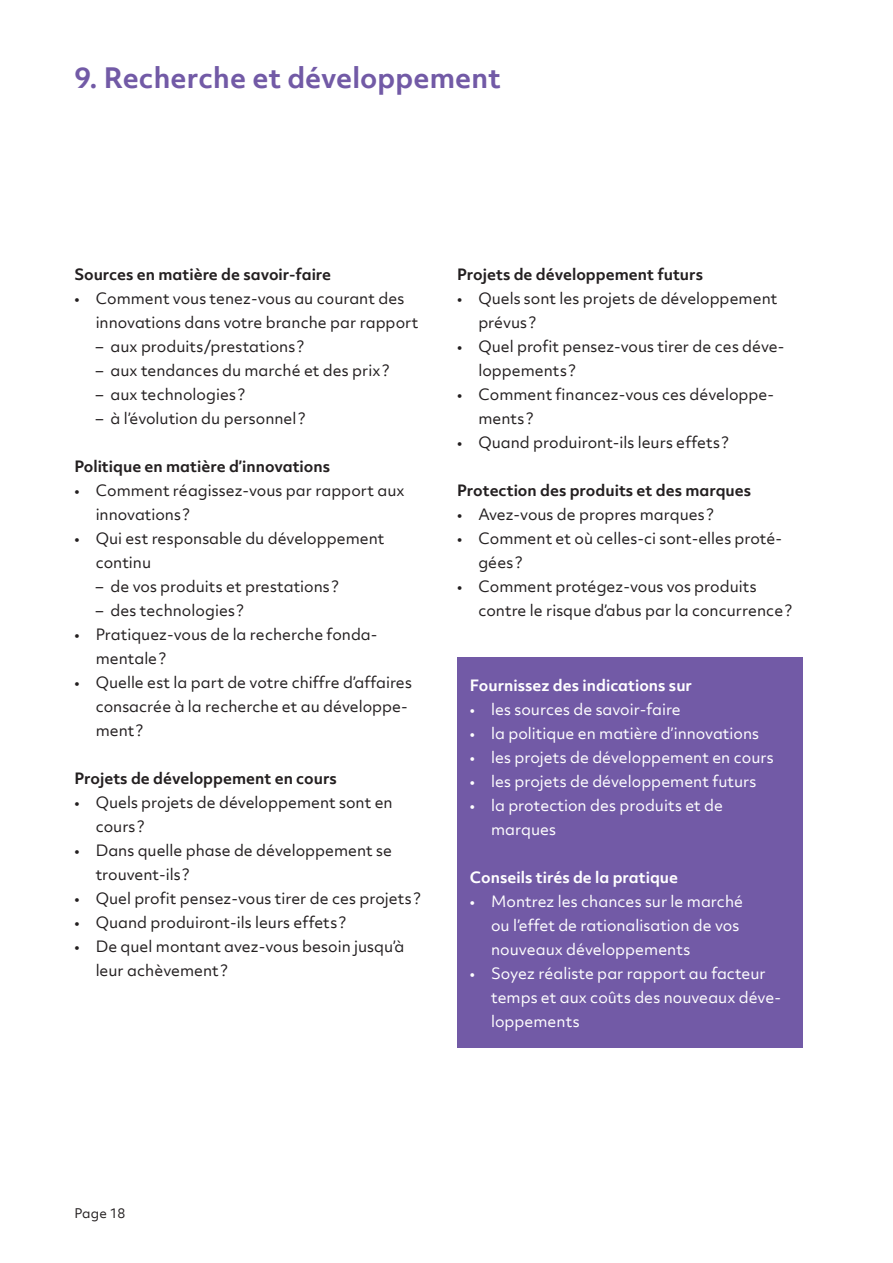
<style>
.page{position:relative;width:893px;height:1263px;background:#fff}
.page>*{position:absolute;margin:0;border:0;box-sizing:border-box;transform-origin:0 0}
.t1{font:700 27px "Objektiv Mk 2";letter-spacing:.005em;color:#725aa6}
.t2{font:15px/24px "Objektiv Mk 2";color:#231f20}
.t3{font:15px/24px "Objektiv Mk 2";color:#fff}
.t4{font:700 15px "Objektiv Mk 2";color:#231f20}
.t5{font:700 15px "Objektiv Mk 2";color:#fff}
.t6{font:12.75px "Objektiv Mk 2";letter-spacing:.005em;color:#231f20}
</style>
<div class="page">
<div style="left:457px;top:657px;width:346px;height:391px;background:#725aa6"></div>
<h1 class="t1" style="left:74px;top:59px;width:428px">9. Recherche et développement</h1>
<p class="t4" style="left:74px;top:264px;width:258px">Sources en matière de savoir-faire</p>
<p class="t2" style="left:96px;top:286px;width:324px;text-indent:-21px">• Comment vous tenez-vous au courant des innovations dans votre branche par rapport</p>
<p class="t2" style="left:96px;top:334px;width:210px">– aux produits/prestations ?</p>
<p class="t2" style="left:96px;top:358px;width:295px">– aux tendances du marché et des prix?</p>
<p class="t2" style="left:96px;top:382px;width:151px">– aux technologies ?</p>
<p class="t2" style="left:96px;top:406px;width:211px">– à l’évolution du personnel ?</p>
<p class="t4" style="left:74px;top:456px;width:257px">Politique en matière d’innovations</p>
<p class="t2" style="left:96px;top:478px;width:310px;text-indent:-21px">• Comment réagissez-vous par rapport aux innovations ?</p>
<p class="t2" style="left:96px;top:526px;width:290px;text-indent:-21px">• Qui est responsable du développement continu</p>
<p class="t2" style="left:96px;top:574px;width:244px">– de vos produits et prestations ?</p>
<p class="t2" style="left:96px;top:598px;width:150px">– des technologies ?</p>
<p class="t2" style="left:96px;top:622px;width:283px;text-indent:-21px">• Pratiquez-vous de la recherche fonda&shy;mentale?</p>
<p class="t2" style="left:96px;top:670px;width:318px;text-indent:-21px">• Quelle est la part de votre chiffre d’affaires consacrée à la recherche et au développe&shy;ment ?</p>
<p class="t4" style="left:74px;top:768px;width:264px">Projets de développement en cours</p>
<p class="t2" style="left:96px;top:790px;width:299px;text-indent:-21px">• Quels projets de développement sont en cours ?</p>
<p class="t2" style="left:96px;top:838px;width:298px;text-indent:-21px">• Dans quelle phase de développement se trouvent-ils ?</p>
<p class="t2" style="left:74px;top:886px;width:348px">• Quel profit pensez-vous tirer de ces projets ?</p>
<p class="t2" style="left:74px;top:910px;width:273px">• Quand produiront-ils leurs effets ?</p>
<p class="t2" style="left:96px;top:934px;width:310px;text-indent:-21px">• De quel montant avez-vous besoin jusqu’à leur achèvement ?</p>
<p class="t4" style="left:457px;top:264px;width:248px">Projets de développement futurs</p>
<p class="t2" style="left:478px;top:286px;width:300px;text-indent:-21px">• Quels sont les projets de développement prévus ?</p>
<p class="t2" style="left:478px;top:334px;width:308px;text-indent:-21px">• Quel profit pensez-vous tirer de ces déve&shy;loppements ?</p>
<p class="t2" style="left:478px;top:382px;width:297px;text-indent:-21px">• Comment financez-vous ces développe&shy;ments ?</p>
<p class="t2" style="left:457px;top:430px;width:273px">• Quand produiront-ils leurs effets ?</p>
<p class="t4" style="left:457px;top:480px;width:296px">Protection des produits et des marques</p>
<p class="t2" style="left:457px;top:502px;width:258px">• Avez-vous de propres marques ?</p>
<p class="t2" style="left:478px;top:526px;width:305px;text-indent:-21px">• Comment et où celles-ci sont-elles proté&shy;gées?</p>
<p class="t2" style="left:478px;top:574px;width:315px;text-indent:-21px">• Comment protégez-vous vos produits contre le risque d’abus par la concurrence?</p>
<p class="t5" style="left:470px;top:674px;width:224px">Fournissez des indications sur</p>
<p class="t3" style="left:470px;top:697px;width:212px">• les sources de savoir-faire</p>
<p class="t3" style="left:470px;top:721px;width:291px">• la politique en matière d’innovations</p>
<p class="t3" style="left:470px;top:745px;width:305px">• les projets de développement en cours</p>
<p class="t3" style="left:470px;top:769px;width:288px">• les projets de développement futurs</p>
<p class="t3" style="left:491px;top:793px;width:233px;text-indent:-21px">• la protection des produits et de marques</p>
<p class="t5" style="left:470px;top:866px;width:210px">Conseils tirés de la pratique</p>
<p class="t3" style="left:491px;top:889px;width:253px;text-indent:-21px">• Montrez les chances sur le marché ou l’effet de rationalisation de vos nouveaux développements</p>
<p class="t3" style="left:491px;top:961px;width:291px;text-indent:-21px">• Soyez réaliste par rapport au facteur temps et aux coûts des nouveaux déve&shy;loppements</p>
<p class="t6" style="left:74px;top:1205px;width:52px">Page 18</p>
</div>
